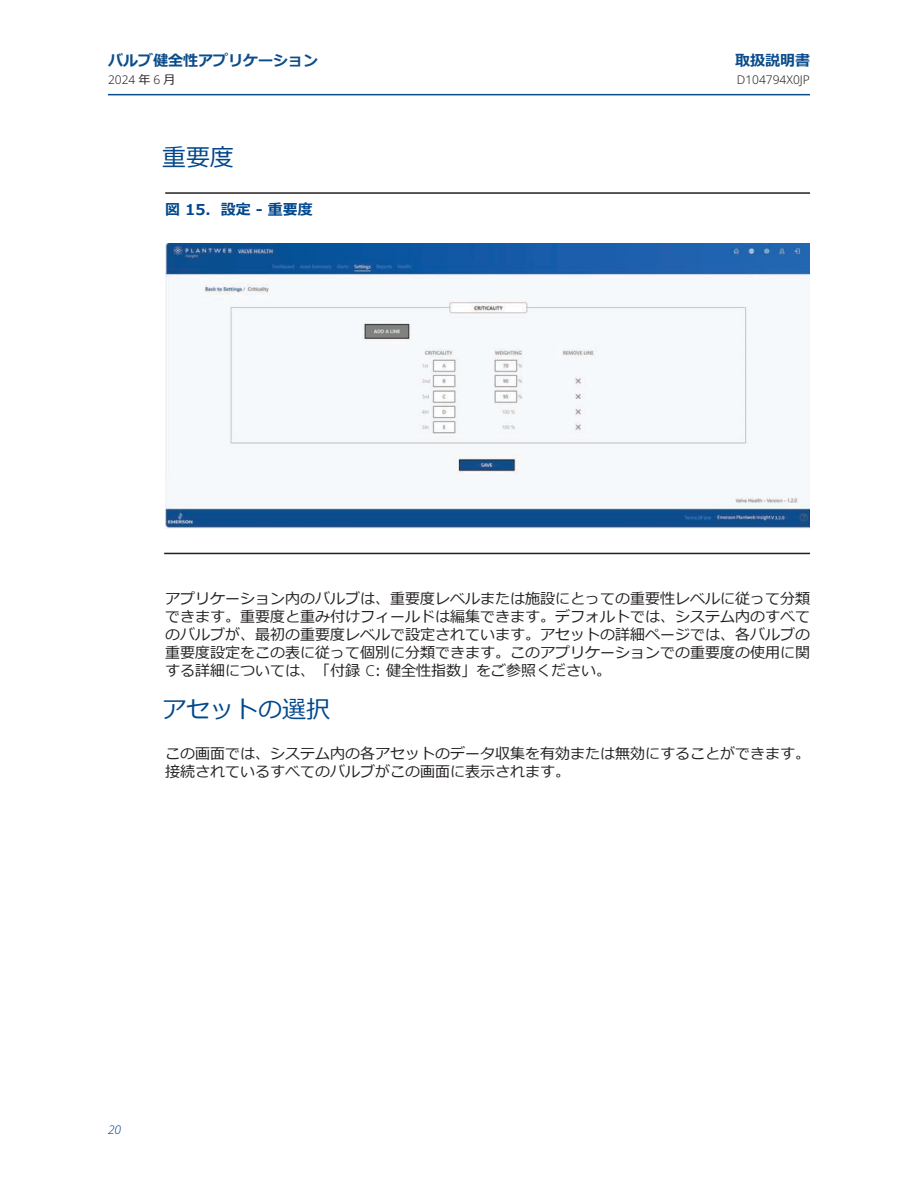
<style>
.page{position:relative;width:918px;height:1188px;background:#fff}
.page>*{position:absolute;margin:0;border:0;box-sizing:border-box;transform-origin:0 0}
.t1{font:24px "Meiryo";color:#01478d}
.t2{font:15px/18px "Meiryo";color:#231f20;text-align:justify}
.t3{font:700 15px "Meiryo";color:#0b4c8c}
.t4{font:700 15px "Meiryo";color:#01478d}
.t5{font:300 12px "Noto Sans";color:#231f20}
.t6{font:italic 300 12px "Noto Sans";color:#0b4c8c}
.s1{font-family:"Meiryo";font-weight:400}
.s2{font-family:"Noto Sans";font-weight:300}
</style>
<div class="page">
<hr style="left:108px;top:94px;width:702px;height:1px;background:#0b4c8c">
<hr style="left:165px;top:192px;width:645px;height:2px;background:#231f20">
<img style="left:165px;top:244px;width:644px;height:284px">
<hr style="left:164px;top:553px;width:646px;height:1px;background:#231f20">
<p class="t3" style="left:108px;top:50px;width:211px">バルブ健全性アプリケーション</p>
<p class="t3" style="left:735px;top:50px;width:76px">取扱説明書</p>
<p class="t5" style="left:108px;top:72px;width:69px">2024 <span class="s1">年</span> 6 <span class="s1">月</span></p>
<p class="t5" style="left:737px;top:72px;width:75px">D104794X0JP</p>
<h1 class="t1" style="left:162px;top:141px;width:73px">重要度</h1>
<p class="t4" style="left:165px;top:199px;width:149px">図 15. 設定 - 重要度</p>
<p class="t2" style="left:165px;top:590px;width:647px">アプリケーション内のバルブは、重要度レベルまたは施設にとっての重要性レベルに従って分類できます。重要度と重み付けフィールドは編集できます。デフォルトでは、システム内のすべてのバルブが、最初の重要度レベルで設定されています。アセットの詳細ページでは、各バルブの重要度設定をこの表に従って個別に分類できます。このアプリケーションでの重要度の使用に関する詳細については、「付録 <span class="s2">C</span>: 健全性指数」をご参照ください。</p>
<h1 class="t1" style="left:162px;top:693px;width:169px">アセットの選択</h1>
<p class="t2" style="left:165px;top:745px;width:647px">この画面では、システム内の各アセットのデータ収集を有効または無効にすることができます。接続されているすべてのバルブがこの画面に表示されます。</p>
<p class="t6" style="left:108px;top:1121px;width:15px">20</p>
</div>
